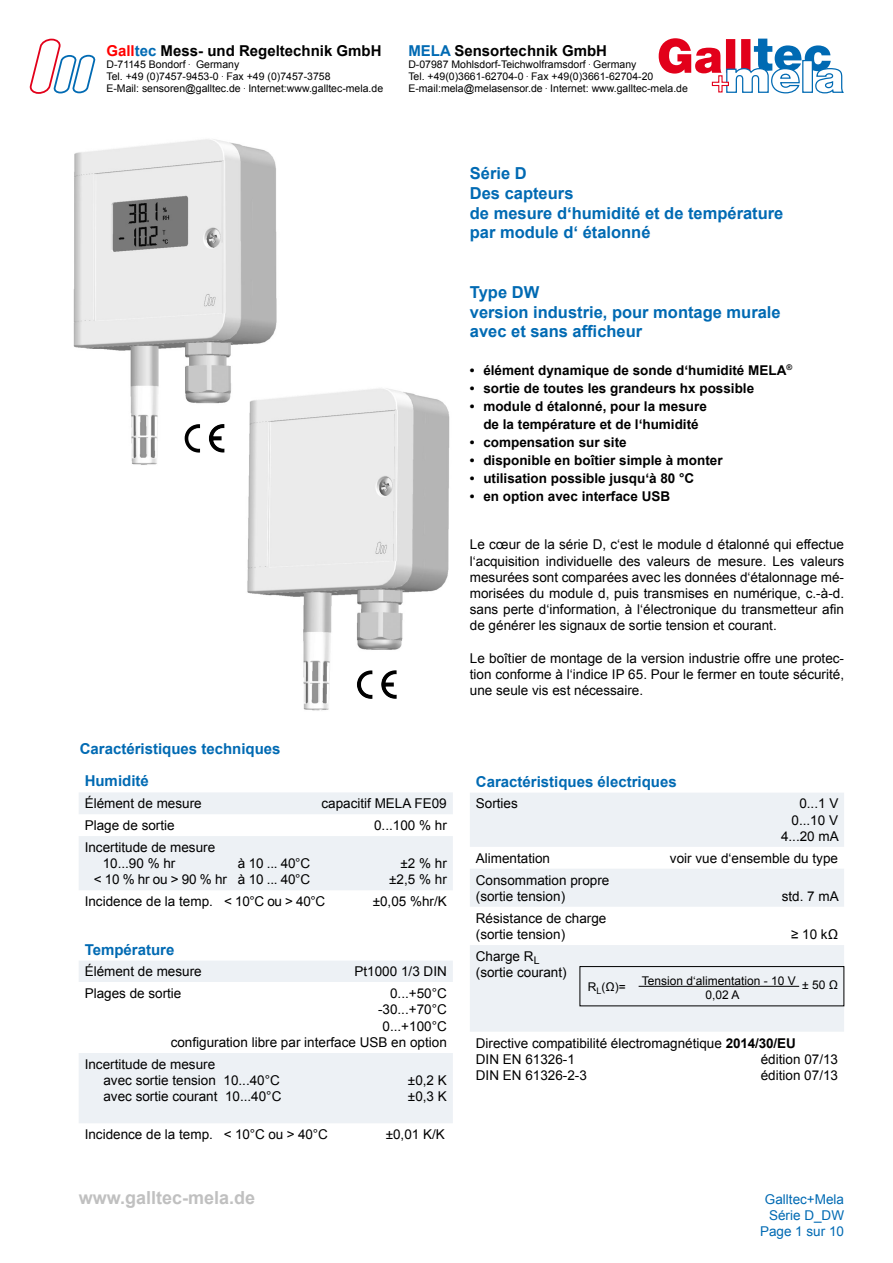
<style>
.page{position:relative;width:893px;height:1263px;background:#fff}
.page>*{position:absolute;margin:0;border:0;box-sizing:border-box;transform-origin:0 0}
.t1{font:700 18px "Arial";color:#c0c0c0}
.t2{font:700 16.5px/19.8px "Arial";color:#006ab3}
.t3{font:700 15px "Arial";color:#006ab3}
.t4{font:700 15px "Arial";color:#000}
.t5{font:13.5px/16.2px "Arial";color:#000}
.t6{font:700 13.5px/18px "Arial";color:#000;text-align:center}
.t7{font:13.5px/16.2px "Arial";letter-spacing:-.02em;color:#000;text-align:right}
.t8{font:13.5px/16.2px "Arial";color:#006ab3;text-align:right}
.t9{font:12px/14.4px "Arial";color:#000;text-align:center}
.t10{font:10.5px "Arial";color:#000}
.s1{color:#f00}
.s2{color:#006ab3}
.s3{font-weight:700}
</style>
<div class="page">
<svg style="left:470px;top:793px;width:374px;height:239px;fill:#edf1f5"></svg>
<img style="left:73px;top:139px;width:204px;height:326px">
<svg style="left:79px;top:792px;width:374px;height:98px"></svg>
<div style="left:79px;top:961px;width:374px;height:162px;background:#edf1f5"></div>
<div style="left:79px;top:982px;width:374px;height:71px;background:#fff"></div>
<svg style="left:30px;top:38px;width:65px;height:56px"></svg>
<svg style="left:659px;top:38px;width:185px;height:56px"></svg>
<div style="left:580px;top:966px;width:264px;height:40px;border:1px solid #000"></div>
<hr style="left:639px;top:986px;width:160px;height:1px;background:#000">
<img style="left:209px;top:424px;width:13px;height:19px">
<img style="left:241px;top:387px;width:209px;height:324px">
<img style="left:381px;top:670px;width:13px;height:19px">
<p class="t4" style="left:106px;top:41px;width:277px"><span class="s1">Gall</span><span class="s2">tec</span> Mess- und Regeltechnik GmbH</p>
<p class="t4" style="left:408px;top:41px;width:200px"><span class="s2">MELA</span> Sensortechnik GmbH</p>
<p class="t10" style="left:106px;top:57px;width:134px">D-71145 Bondorf <sup>.</sup> Germany</p>
<p class="t10" style="left:408px;top:57px;width:230px">D-07987 Mohlsdorf-Teichwolframsdorf <sup>.</sup> Germany</p>
<p class="t10" style="left:106px;top:69px;width:226px">Tel. +49 (0)7457-9453-0 <sup>.</sup> Fax +49 (0)7457-3758</p>
<p class="t10" style="left:408px;top:69px;width:247px">Tel. +49(0)3661-62704-0 <sup>.</sup> Fax +49(0)3661-62704-20</p>
<p class="t10" style="left:106px;top:81px;width:278px">E-Mail: sensoren@galltec.de <sup>.</sup> Internet:www.galltec-mela.de</p>
<p class="t10" style="left:408px;top:81px;width:281px">E-mail:mela@melasensor.de <sup>.</sup> Internet: www.galltec-mela.de</p>
<p class="t2" style="left:470px;top:164px;width:315px">Série D<br>Des capteurs<br>de mesure d‘humidité et de température par module d‘ étalonné</p>
<p class="t2" style="left:470px;top:283px;width:312px">Type DW<br>version industrie, pour montage murale avec et sans afficheur</p>
<p class="t3" style="left:80px;top:739px;width:202px">Caractéristiques techniques</p>
<p class="t3" style="left:85px;top:771px;width:66px">Humidité</p>
<p class="t5" style="left:85px;top:795px;width:119px">Élément de mesure</p>
<p class="t5" style="left:321px;top:795px;width:127px">capacitif MELA FE09</p>
<p class="t5" style="left:85px;top:817px;width:92px">Plage de sortie</p>
<p class="t5" style="left:374px;top:817px;width:74px">0...100 % hr</p>
<p class="t5" style="left:103px;top:839px;width:114px;text-indent:-18px">Incertitude de mesure<br>10...90 % hr</p>
<p class="t7" style="left:94px;top:855px;width:218px">à 10 ... 40°C<br>&lt; 10 % hr ou &gt; 90 % hr à 10 ... 40°C</p>
<p class="t5" style="left:389px;top:855px;width:59px;text-align:right">±2 % hr ±2,5 % hr</p>
<p class="t5" style="left:85px;top:893px;width:242px">Incidence de la temp. &lt; 10°C ou &gt; 40°C</p>
<p class="t5" style="left:373px;top:893px;width:76px">±0,05 %hr/K</p>
<p class="t3" style="left:85px;top:939px;width:91px">Température</p>
<p class="t5" style="left:85px;top:964px;width:119px">Élément de mesure</p>
<p class="t5" style="left:355px;top:964px;width:94px">Pt1000 1/3 DIN</p>
<p class="t5" style="left:85px;top:985px;width:98px">Plages de sortie</p>
<p class="t5" style="left:171px;top:985px;width:278px;text-align:right">0...+50°C<br>-30...+70°C<br>0...+100°C<br>configuration libre par interface USB en option</p>
<p class="t5" style="left:103px;top:1056px;width:179px;text-indent:-19px">Incertitude de mesure<br>avec sortie tension 10...40°C avec sortie courant 10...40°C</p>
<p class="t5" style="left:408px;top:1072px;width:40px">±0,2 K ±0,3 K</p>
<p class="t5" style="left:85px;top:1126px;width:245px">Incidence de la temp. &lt; 10°C ou &gt; 40°C</p>
<p class="t5" style="left:386px;top:1126px;width:61px">±0,01 K/K</p>
<h1 class="t1" style="left:79px;top:1185px;width:178px">www.galltec-mela.de</h1>
<p class="t6" style="left:470px;top:361px;width:324px">• élément dynamique de sonde d‘humidité MELA<sup>®</sup></p>
<p class="t6" style="left:470px;top:379px;width:286px">• sortie de toutes les grandeurs hx possible</p>
<p class="t6" style="left:470px;top:397px;width:239px">• module d étalonné, pour la mesure de la température et de l‘humidité</p>
<p class="t6" style="left:470px;top:433px;width:158px">• compensation sur site</p>
<p class="t6" style="left:470px;top:451px;width:254px">• disponible en boîtier simple à monter</p>
<p class="t6" style="left:470px;top:469px;width:226px">• utilisation possible jusqu‘à 80 °C</p>
<p class="t6" style="left:470px;top:487px;width:202px">• en option avec interface USB</p>
<p class="t5" style="left:470px;top:537px;width:376px;text-align:justify">Le cœur de la série D, c‘est le module d étalonné qui effectue l‘acquisition individuelle des valeurs de mesure. Les valeurs mesurées sont comparées avec les données d‘étalonnage mé&shy;morisées du module d, puis transmises en numérique, c.-à-d. sans perte d‘information, à l‘électronique du transmetteur afin de générer les signaux de sortie tension et courant.</p>
<p class="t5" style="left:470px;top:650px;width:376px;text-align:justify">Le boîtier de montage de la version industrie offre une protec&shy;tion conforme à l‘indice IP 65. Pour le fermer en toute sécurité, une seule vis est nécessaire.</p>
<p class="t3" style="left:476px;top:771px;width:202px">Caractéristiques électriques</p>
<p class="t5" style="left:476px;top:796px;width:44px">Sorties</p>
<p class="t5" style="left:781px;top:796px;width:59px;text-align:right">0...1 V<br>0...10 V<br>4...20 mA</p>
<p class="t5" style="left:476px;top:850px;width:76px">Alimentation</p>
<p class="t5" style="left:670px;top:850px;width:170px">voir vue d‘ensemble du type</p>
<p class="t5" style="left:476px;top:872px;width:135px">Consommation propre (sortie tension)</p>
<p class="t5" style="left:782px;top:888px;width:59px">std. 7 mA</p>
<p class="t5" style="left:476px;top:910px;width:132px">Résistance de charge (sortie tension)</p>
<p class="t5" style="left:791px;top:926px;width:49px">≥ 10 kΩ</p>
<p class="t5" style="left:476px;top:948px;width:92px">Charge R<sub>L </sub>(sortie courant)</p>
<p class="t9" style="left:588px;top:980px;width:39px">R<sub>L</sub>(Ω)=</p>
<p class="t9" style="left:642px;top:974px;width:156px">Tension d‘alimentation - 10 V<br>0,02 A</p>
<p class="t9" style="left:802px;top:978px;width:37px">± 50 Ω</p>
<p class="t5" style="left:476px;top:1035px;width:321px">Directive compatibilité électromagnétique <span class="s3">2014/30/EU<br></span>DIN EN 61326-1</p>
<p class="t5" style="left:761px;top:1051px;width:79px">édition 07/13</p>
<p class="t5" style="left:476px;top:1067px;width:113px">DIN EN 61326-2-3</p>
<p class="t5" style="left:761px;top:1067px;width:79px">édition 07/13</p>
<p class="t8" style="left:760px;top:1191px;width:86px">Galltec+Mela<br>Série D_DW<br>Page 1 sur 10</p>
</div>
